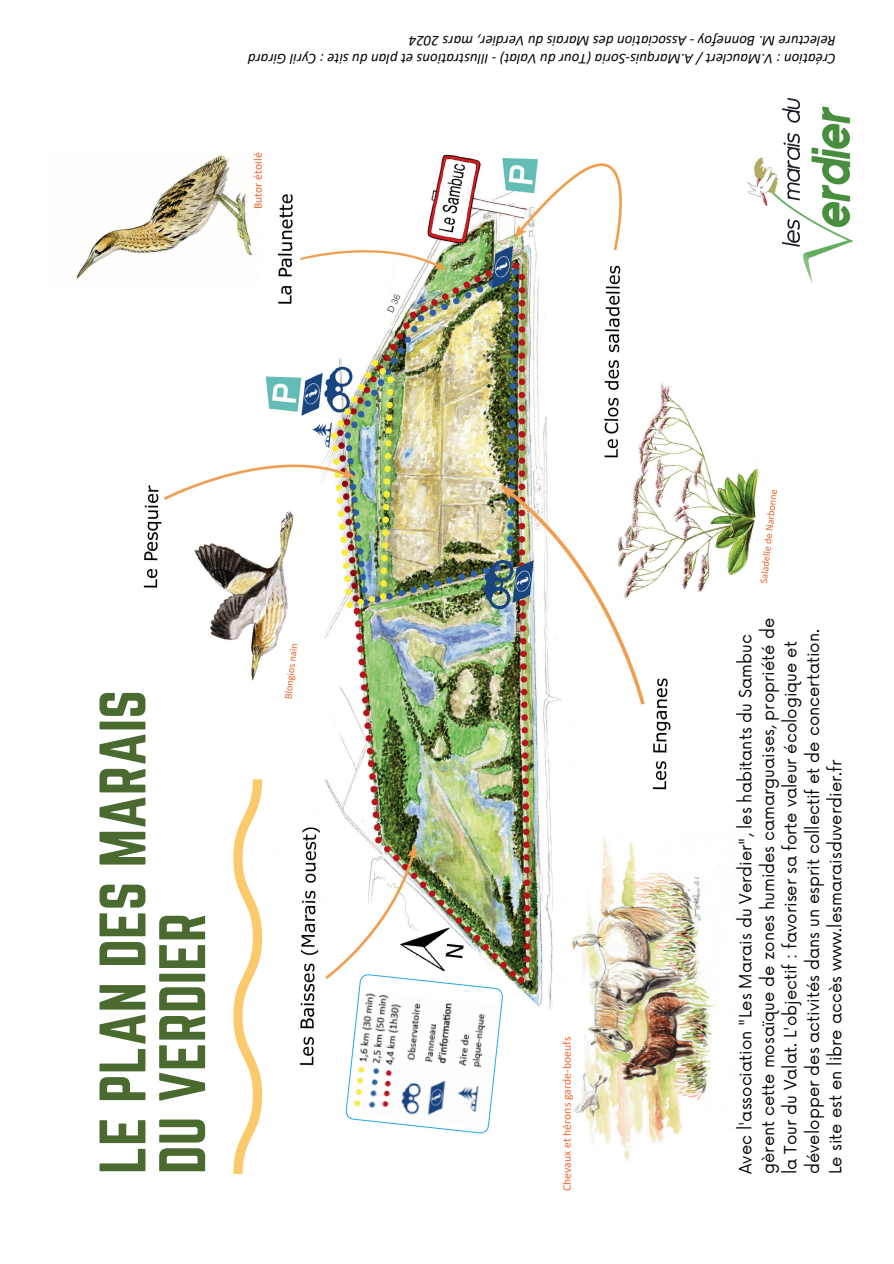
<style>
.page{position:relative;width:894px;height:1264px;background:#fff}
.page>*{position:absolute;margin:0;border:0;box-sizing:border-box;transform-origin:0 0}
.t1{font:57.45px/59.7px "Norwester";color:#4a6a30}
.t2{font:16.5px/22.5px "Now";color:#080704}
.t3{font:italic 15px/18px "Calibri";color:#080704}
.t4{font:11.7px "Calibri";color:#f0672f}
</style>
<div class="page">
<img style="left:143px;top:154px;width:635px;height:980px">
<img style="left:76px;top:154px;width:183px;height:134px">
<svg style="left:233px;top:779px;width:29px;height:395px"></svg>
<img style="left:738px;top:98px;width:115px;height:190px">
<img style="left:553px;top:830px;width:185px;height:331px">
<img style="left:352px;top:990px;width:146px;height:136px">
<svg style="left:299px;top:222px;width:147px;height:82px"></svg>
<p class="t3" style="left:835px;top:68px;width:589px;rotate:-180deg">Création : V.Mauclert / A.Marquis-Soria (Tour du Valat) - Illustrations et plan du site : Cyril Girard<br>Relecture M. Bonnefoy - Association des Marais du Verdier, mars 2024</p>
<p class="t4" style="left:250px;top:209px;width:58px;rotate:-90deg">Butor étoilé</p>
<h1 class="t1" style="left:95px;top:1174px;width:485px;rotate:-90deg">LE PLAN DES MARAIS<br>DU VERDIER</h1>
<p class="t4" style="left:558px;top:1191px;width:156px;rotate:-90deg">Chevaux et hérons garde-boeufs</p>
<p class="t2" style="left:733px;top:1174px;width:557px;rotate:-90deg">Avec l'association "Les Marais du Verdier", les habitants du Sambuc gèrent cette mosaïque de zones humides camarguaises, propriété de la Tour du Valat. L'objectif : favoriser sa forte valeur écologique et développer des activités dans un esprit collectif et de concertation.<br>Le site est en libre accès www.lesmaraisduverdier.fr</p>
</div>
